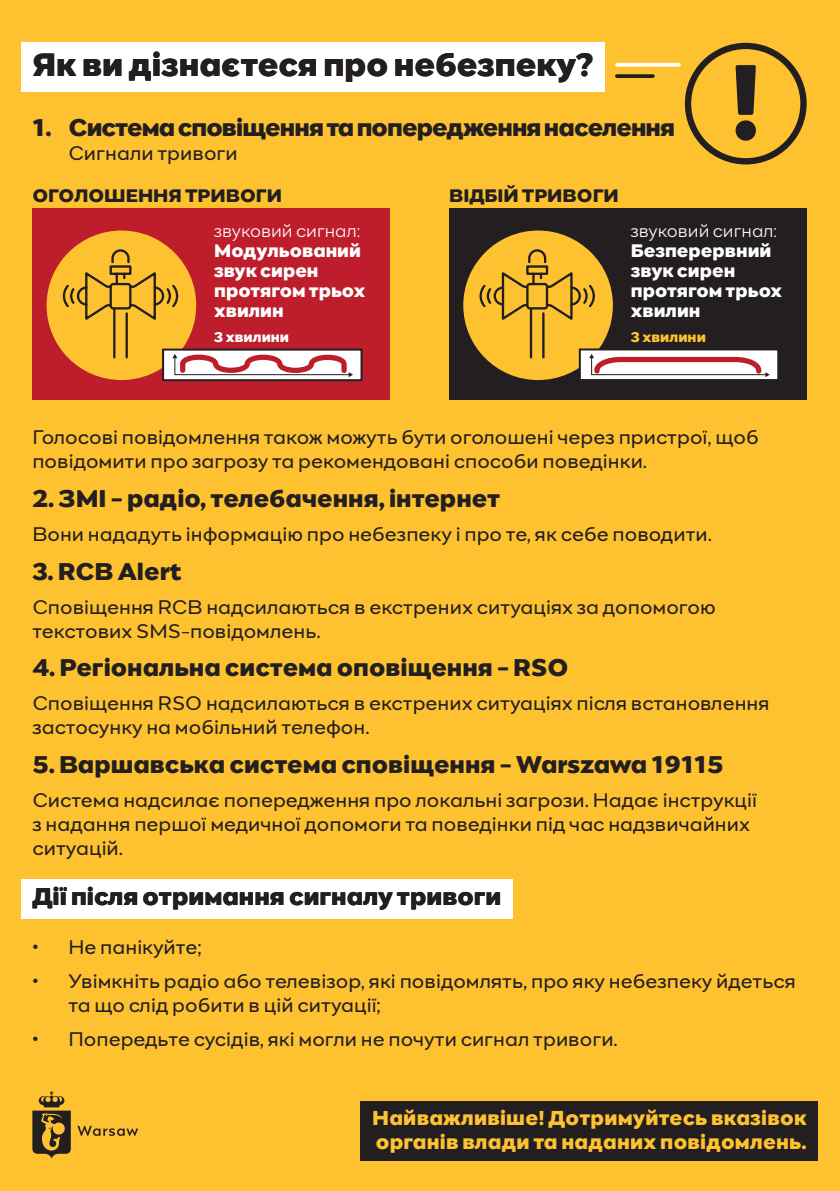
<style>
.page{position:relative;width:840px;height:1191px;background:#fff}
.page>*{position:absolute;margin:0;border:0;box-sizing:border-box;transform-origin:0 0}
.t1{font:900 32px "Engram Warsaw";color:#231f20}
.t2{font:900 24px "Engram Warsaw";color:#231f20}
.t3{font:900 24px "Engram Warsaw";letter-spacing:-.035em;color:#231f20}
.t4{font:20px/24px "Engram Warsaw";color:#231f20}
.t5{font:900 20px/24px "Engram Warsaw";letter-spacing:.01em;color:#fec231}
.t6{font:900 18px/20px "Engram Warsaw";color:#fff}
.t7{font:900 18px "Engram Warsaw";color:#231f20}
.t8{font:300 18px "Engram Warsaw";color:#fff}
.t9{font:900 14px "Engram Warsaw";color:#fff}
.t10{font:900 14px "Engram Warsaw";color:#fec231}
</style>
<div class="page">
<div style="left:0;top:0;width:839px;height:1191px;background:#fec231"></div>
<div style="left:360px;top:1102px;width:457px;height:59px;background:#231f20"></div>
<svg style="left:616px;top:74px;width:36px;height:4px"></svg>
<svg style="left:616px;top:63px;width:62px;height:4px"></svg>
<div style="left:21px;top:879px;width:491px;height:39px;background:#fff"></div>
<div style="left:21px;top:43px;width:583px;height:49px;background:#fff"></div>
<svg style="left:684px;top:43px;width:122px;height:121px"></svg>
<div style="left:32px;top:208px;width:358px;height:192px;background:#be1d2c"></div>
<div style="left:449px;top:208px;width:357px;height:192px;background:#231f20"></div>
<div style="left:47px;top:230px;width:149px;height:150px;background:#fec231;border-radius:50%"></div>
<hr style="left:113px;top:309px;width:2px;height:48px;background:#231f20">
<hr style="left:125px;top:313px;width:3px;height:44px;background:#231f20">
<svg style="left:62px;top:250px;width:117px;height:73px"></svg>
<div style="left:463px;top:230px;width:149px;height:150px;background:#fec231;border-radius:50%"></div>
<hr style="left:529px;top:309px;width:3px;height:48px;background:#231f20">
<hr style="left:542px;top:313px;width:2px;height:44px;background:#231f20">
<svg style="left:478px;top:250px;width:117px;height:73px"></svg>
<div style="left:162px;top:348px;width:200px;height:33px;background:#fff;border:2px solid #231f20"></div>
<div style="left:578px;top:348px;width:200px;height:33px;background:#fff;border:2px solid #231f20"></div>
<svg style="left:172px;top:354px;width:181px;height:23px"></svg>
<svg style="left:589px;top:354px;width:180px;height:23px"></svg>
<svg style="left:32px;top:1091px;width:39px;height:67px"></svg>
<svg style="left:77px;top:1125px;width:61px;height:11px"></svg>
<h1 class="t1" style="left:32px;top:42px;width:561px">Як ви дізнаєтеся про небезпеку?</h1>
<p class="t3" style="left:32px;top:111px;width:644px">1. Система сповіщення та попередження населення</p>
<p class="t4" style="left:68px;top:141px;width:171px">Cигнали тривоги</p>
<p class="t7" style="left:32px;top:183px;width:251px">ОГОЛОШЕННЯ ТРИВОГИ</p>
<p class="t7" style="left:449px;top:183px;width:171px">ВІДБІЙ ТРИВОГИ</p>
<p class="t8" style="left:214px;top:219px;width:147px">звуковий сигнал:</p>
<p class="t6" style="left:214px;top:241px;width:153px">Модульований звук сирен протягом трьох хвилин</p>
<p class="t8" style="left:630px;top:219px;width:147px">звуковий сигнал:</p>
<p class="t6" style="left:630px;top:241px;width:153px">Безперервний звук сирен протягом трьох хвилин</p>
<p class="t9" style="left:214px;top:328px;width:76px">3 хвилини</p>
<p class="t10" style="left:630px;top:328px;width:76px">3 хвилини</p>
<p class="t4" style="left:32px;top:424px;width:727px">Голосові повідомлення також можуть бути оголошені через пристрої, щоб повідомити про загрозу та рекомендовані способи поведінки.</p>
<p class="t2" style="left:32px;top:482px;width:469px">2. ЗМІ - радіо, телебачення, інтернет</p>
<p class="t4" style="left:32px;top:521px;width:680px">Вони нададуть інформацію про небезпеку і про те, як себе поводити.</p>
<p class="t2" style="left:32px;top:554px;width:151px">3. RCB Alert</p>
<p class="t4" style="left:32px;top:594px;width:684px">Сповіщення RCB надсилаються в екстрених ситуаціях за допомогою текстових SMS-повідомлень.</p>
<p class="t2" style="left:32px;top:651px;width:537px">4. Регіональна система оповіщення - RSO</p>
<p class="t4" style="left:32px;top:691px;width:738px">Сповіщення RSO надсилаються в екстрених ситуаціях після встановлення застосунку на мобільний телефон.</p>
<p class="t2" style="left:32px;top:748px;width:692px">5. Варшавська система сповіщення - Warszawa 19115</p>
<p class="t4" style="left:32px;top:788px;width:725px">Система надсилає попередження про локальні загрози. Надає інструкції з надання першої медичної допомоги та поведінки під час надзвичайних ситуацій.</p>
<p class="t2" style="left:32px;top:880px;width:470px">Дії після отримання сигналу тривоги</p>
<p class="t4" style="left:32px;top:935px;width:171px">• Не панікуйте;</p>
<p class="t4" style="left:68px;top:969px;width:728px;text-indent:-36px">• Увімкніть радіо або телевізор, які повідомлять, про яку небезпеку йдеться та що слід робити в цій ситуації;</p>
<p class="t4" style="left:32px;top:1027px;width:586px">• Попередьте сусідів, які могли не почути сигнал тривоги.</p>
<p class="t5" style="left:372px;top:1105px;width:435px">Найважливіше! Дотримуйтесь вказівок органів влади та наданих повідомлень.</p>
</div>
